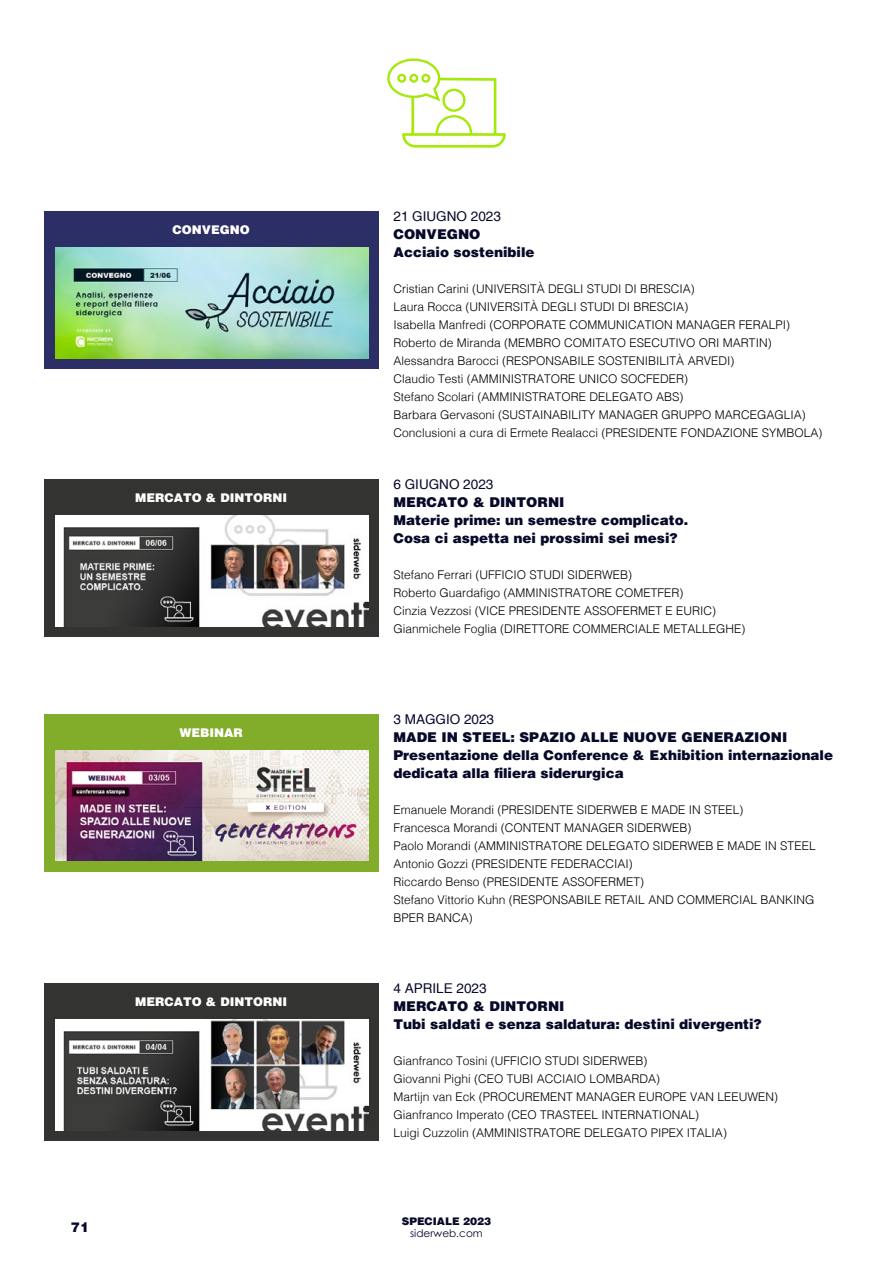
<style>
.page{position:relative;width:893px;height:1263px;background:#fff}
.page>*{position:absolute;margin:0;border:0;box-sizing:border-box;transform-origin:0 0}
.t1{font:900 13.5px/18px "Helvetica";color:#070929}
.t2{font:13.5px "Helvetica";color:#070929}
.t3{font:300 12px/18px "Helvetica";color:#000}
.t4{font:900 12px "Helvetica";color:#fff}
.t5{font:900 10.5px "Helvetica";color:#070929}
.t6{font:10.5px "Century Gothic";color:#070929}
</style>
<div class="page">
<div style="left:44px;top:212px;width:334px;height:157px;background:#2b2f66"></div>
<img style="left:55px;top:248px;width:314px;height:110px">
<div style="left:44px;top:480px;width:334px;height:157px;background:#333332"></div>
<img style="left:55px;top:516px;width:314px;height:110px">
<div style="left:44px;top:714px;width:334px;height:157px;background:#81ad2a"></div>
<img style="left:55px;top:750px;width:314px;height:111px">
<svg style="left:387px;top:58px;width:119px;height:90px"></svg>
<div style="left:44px;top:983px;width:334px;height:158px;background:#333332"></div>
<img style="left:55px;top:1019px;width:314px;height:111px">
<p class="t4" style="left:172px;top:222px;width:79px">CONVEGNO</p>
<p class="t4" style="left:135px;top:490px;width:153px">MERCATO &amp; DINTORNI</p>
<p class="t4" style="left:179px;top:724px;width:65px">WEBINAR</p>
<p class="t4" style="left:135px;top:994px;width:153px">MERCATO &amp; DINTORNI</p>
<p class="t1" style="left:71px;top:1218px;width:20px">71</p>
<p class="t2" style="left:394px;top:209px;width:109px">21 GIUGNO 2023</p>
<p class="t1" style="left:394px;top:225px;width:143px">CONVEGNO<br>Acciaio sostenibile</p>
<p class="t3" style="left:394px;top:280px;width:430px">Cristian Carini (UNIVERSITÀ DEGLI STUDI DI BRESCIA)<br>Laura Rocca (UNIVERSITÀ DEGLI STUDI DI BRESCIA)<br>Isabella Manfredi (CORPORATE COMMUNICATION MANAGER FERALPI)<br>Roberto de Miranda (MEMBRO COMITATO ESECUTIVO ORI MARTIN)<br>Alessandra Barocci (RESPONSABILE SOSTENIBILITÀ ARVEDI)<br>Claudio Testi (AMMINISTRATORE UNICO SOCFEDER)<br>Stefano Scolari (AMMINISTRATORE DELEGATO ABS)<br>Barbara Gervasoni (SUSTAINABILITY MANAGER GRUPPO MARCEGAGLIA)<br>Conclusioni a cura di Ermete Realacci (PRESIDENTE FONDAZIONE SYMBOLA)</p>
<p class="t2" style="left:394px;top:477px;width:101px">6 GIUGNO 2023</p>
<p class="t1" style="left:394px;top:493px;width:296px">MERCATO &amp; DINTORNI<br>Materie prime: un semestre complicato.<br>Cosa ci aspetta nei prossimi sei mesi?</p>
<p class="t3" style="left:394px;top:566px;width:354px">Stefano Ferrari (UFFICIO STUDI SIDERWEB)<br>Roberto Guardafigo (AMMINISTRATORE COMETFER)<br>Cinzia Vezzosi (VICE PRESIDENTE ASSOFERMET E EURIC)<br>Gianmichele Foglia (DIRETTORE COMMERCIALE METALLEGHE)</p>
<p class="t2" style="left:394px;top:711px;width:102px">3 MAGGIO 2023</p>
<p class="t1" style="left:394px;top:728px;width:441px">MADE IN STEEL: SPAZIO ALLE NUOVE GENERAZIONI<br>Presentazione della Conference &amp; Exhibition internazionale dedicata alla filiera siderurgica</p>
<p class="t3" style="left:394px;top:801px;width:424px">Emanuele Morandi (PRESIDENTE SIDERWEB E MADE IN STEEL)<br>Francesca Morandi (CONTENT MANAGER SIDERWEB)<br>Paolo Morandi (AMMINISTRATORE DELEGATO SIDERWEB E MADE IN STEEL Antonio Gozzi (PRESIDENTE FEDERACCIAI)<br>Riccardo Benso (PRESIDENTE ASSOFERMET)<br>Stefano Vittorio Kuhn (RESPONSABILE RETAIL AND COMMERCIAL BANKING BPER BANCA)</p>
<p class="t2" style="left:394px;top:980px;width:95px">4 APRILE 2023</p>
<p class="t1" style="left:394px;top:997px;width:370px">MERCATO &amp; DINTORNI<br>Tubi saldati e senza saldatura: destini divergenti?</p>
<p class="t3" style="left:394px;top:1052px;width:386px">Gianfranco Tosini (UFFICIO STUDI SIDERWEB)<br>Giovanni Pighi (CEO TUBI ACCIAIO LOMBARDA)<br>Martijn van Eck (PROCUREMENT MANAGER EUROPE VAN LEEUWEN)<br>Gianfranco Imperato (CEO TRASTEEL INTERNATIONAL)<br>Luigi Cuzzolin (AMMINISTRATORE DELEGATO PIPEX ITALIA)</p>
<p class="t5" style="left:402px;top:1214px;width:91px">SPECIALE 2023</p>
<p class="t6" style="left:410px;top:1226px;width:74px">siderweb.com</p>
</div>
